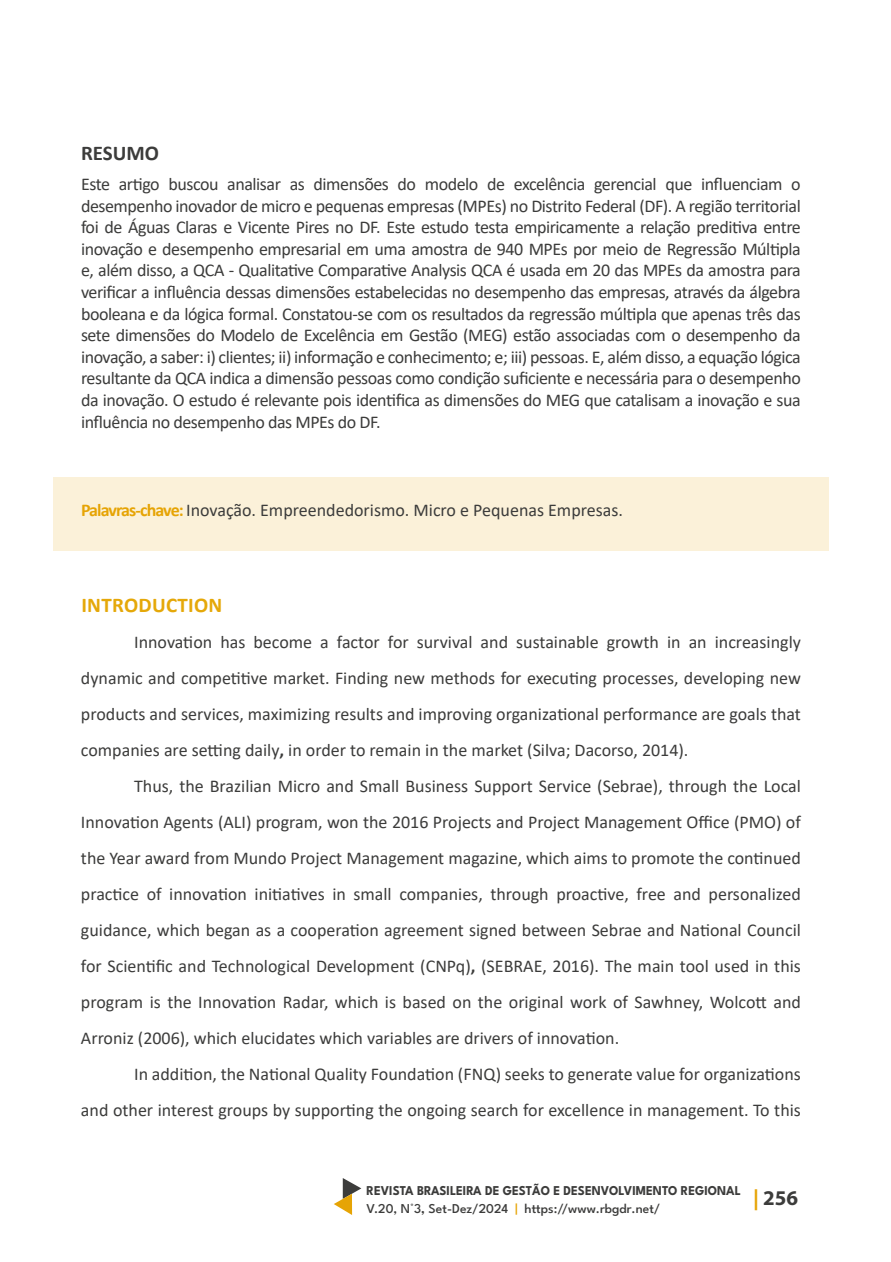
<style>
.page{position:relative;width:891px;height:1262px;background:#fff}
.page>*{position:absolute;margin:0;border:0;box-sizing:border-box;transform-origin:0 0}
.t1{font:700 21px "Calibri";letter-spacing:.015em;color:#e5a809}
.t2{font:700 21px "Calibri";color:#3c3c3b}
.t3{font:700 21px "Myriad Pro";color:#3c3c3b}
.t4{font:18px/21.6px "Calibri";color:#3c3c3b;text-align:justify}
.t5{font:700 13.5px/18px "League Spartan";color:#3c3c3b;scale:.94 1}
.s1{font-weight:700;color:#e6a405}
.s2{font-weight:700}
.s3{font-weight:500}
.s4{font-weight:600}
.s5{font-weight:500;color:#e6a405}
.s6{color:#e6a405}
</style>
<div class="page">
<div style="left:53px;top:477px;width:776px;height:73px;background:#fbf1d9"></div>
<svg style="left:334px;top:1178px;width:27px;height:37px"></svg>
<p class="t2" style="left:81px;top:138px;width:80px">RESUMO</p>
<p class="t4" style="left:81px;top:173px;width:721px">Este artigo buscou analisar as dimensões do modelo de excelência gerencial que influenciam o desempenho inovador de micro e pequenas empresas (MPEs) no Distrito Federal (DF). A região territorial foi de Águas Claras e Vicente Pires no DF. Este estudo testa empiricamente a relação preditiva entre inovação e desempenho empresarial em uma amostra de 940 MPEs por meio de Regressão Múltipla e, além disso, a QCA - Qualitative Comparative Analysis QCA é usada em 20 das MPEs da amostra para verificar a influência dessas dimensões estabelecidas no desempenho das empresas, através da álgebra booleana e da lógica formal. Constatou-se com os resultados da regressão múltipla que apenas três das sete dimensões do Modelo de Excelência em Gestão (MEG) estão associadas com o desempenho da inovação, a saber: i) clientes; ii) informação e conhecimento; e; iii) pessoas. E, além disso, a equação lógica resultante da QCA indica a dimensão pessoas como condição suficiente e necessária para o desempenho da inovação. O estudo é relevante pois identifica as dimensões do MEG que catalisam a inovação e sua influência no desempenho das MPEs do DF.</p>
<p class="t4" style="left:81px;top:498px;width:544px"><span class="s1">Palavras-chave:</span> Inovação. Empreendedorismo. Micro e Pequenas Empresas.</p>
<p class="t1" style="left:81px;top:590px;width:143px">INTRODUCTION</p>
<p class="t4" style="left:81px;top:624px;width:722px;line-height:36px;text-indent:53px">Innovation has become a factor for survival and sustainable growth in an increasingly dynamic and competitive market. Finding new methods for executing processes, developing new products and services, maximizing results and improving organizational performance are goals that companies are setting daily<span class="s2">,</span> in order to remain in the market (Silva; Dacorso, 2014).</p>
<p class="t4" style="left:81px;top:768px;width:722px;line-height:36px;text-indent:53px">Thus, the Brazilian Micro and Small Business Support Service (Sebrae), through the Local Innovation Agents (ALI) program, won the 2016 Projects and Project Management Office (PMO) of the Year award from Mundo Project Management magazine, which aims to promote the continued practice of innovation initiatives in small companies, through proactive, free and personalized guidance, which began as a cooperation agreement signed between Sebrae and National Council for Scientific and Technological Development (CNPq)<span class="s2">,</span> (SEBRAE, 2016). The main tool used in this program is the Innovation Radar, which is based on the original work of Sawhney, Wolcott and Arroniz (2006), which elucidates which variables are drivers of innovation.</p>
<p class="t4" style="left:81px;top:1056px;width:721px;line-height:36px;text-align:right">In addition, the National Quality Foundation (FNQ) seeks to generate value for organizations<br>and other interest groups by supporting the ongoing search for excellence in management. To this</p>
<p class="t5" style="left:367px;top:1180px;width:400px">REVISTA BRASILEIRA DE GESTÃO E DESENVOLVIMENTO REGIONAL<br><span class="s3">V.20, N°3</span><span class="s4">,</span> <span class="s3">Set-Dez/2024</span> <span class="s5">|</span> <span class="s3">https://www.rbgdr.net/</span></p>
<p class="t3" style="left:753px;top:1184px;width:47px"><span class="s6">|</span> 256</p>
</div>
